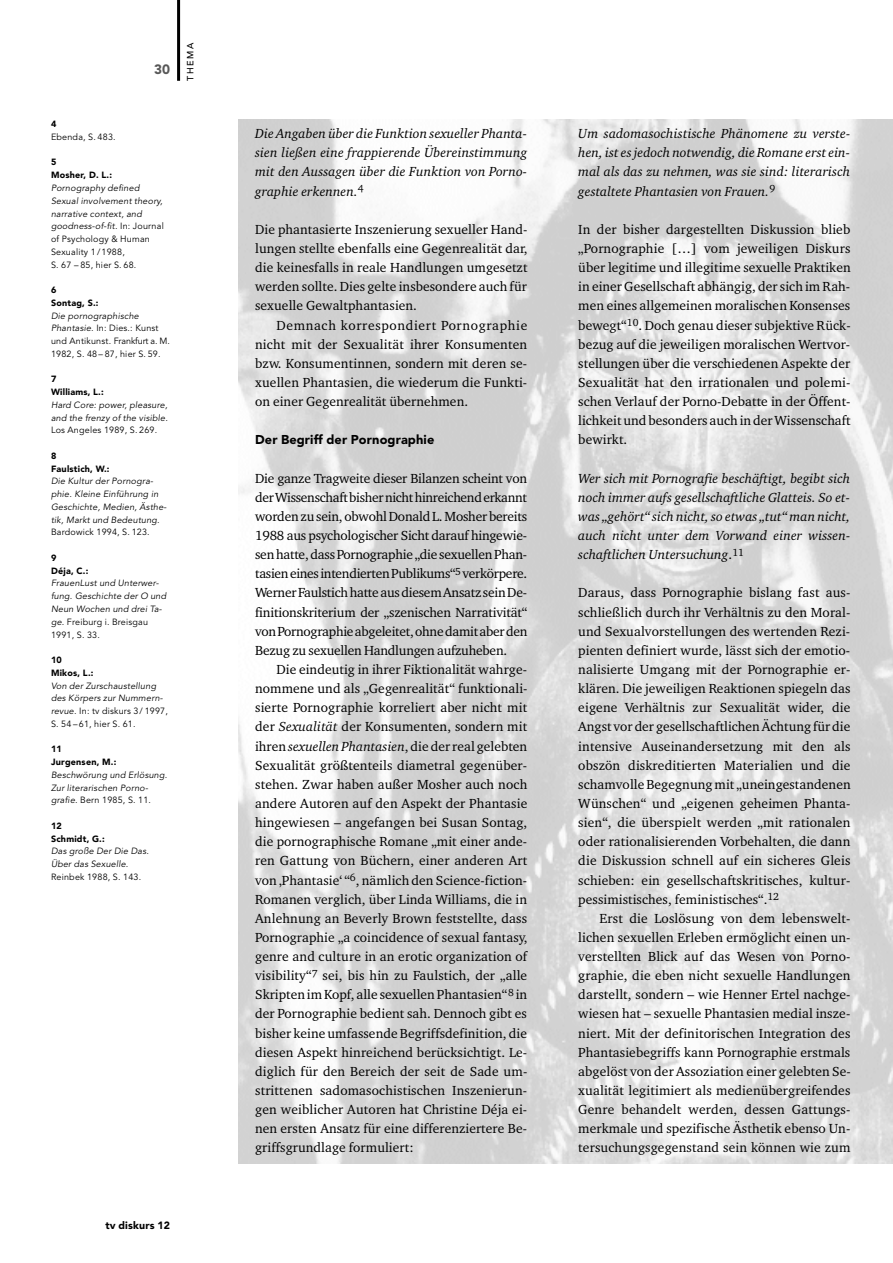
<style>
.page{position:relative;width:893px;height:1263px;background:#fff}
.page>*{position:absolute;margin:0;border:0;box-sizing:border-box;transform-origin:0 0}
.t1{font:13.5px/19.2px "Charter BT";letter-spacing:.005em;color:#000;text-align:justify}
.t2{font:italic 13.5px/19.2px "Charter BT";letter-spacing:.005em;color:#000;text-align:justify}
.t3{font:900 13.5px "Avenir";color:#585858}
.t4{font:900 12.75px "Avenir";letter-spacing:.01em;color:#000}
.t5{font:900 10.5px "Avenir";letter-spacing:.02em;color:#000}
.t6{font:italic 9px/12.8px "Avenir";letter-spacing:.02em;color:#000}
.t7{font:9px/12.8px "Avenir";letter-spacing:.02em;color:#000}
.t8{font:900 9px/12.8px "Avenir";letter-spacing:.025em;color:#000}
.t9{font:500 9px "Avenir";letter-spacing:.165em;color:#000}
.s1{font-style:normal}
.s2{font-style:italic}
</style>
<div class="page">
<img style="left:238px;top:119px;width:655px;height:1044px">
<hr style="left:177px;top:0;width:3px;height:81px;background:#000">
<p class="t3" style="left:154px;top:64px;width:17px">30</p>
<p class="t8" style="left:51px;top:118px;width:7px">4</p>
<p class="t7" style="left:51px;top:131px;width:66px">Ebenda, S. 483.</p>
<p class="t8" style="left:51px;top:157px;width:62px">5<br>Mosher, D. L.:</p>
<p class="t6" style="left:51px;top:182px;width:114px">Pornography defined<br>Sexual involvement theory, narrative context, and goodness-of-fit. <span class="s1">In: Journal of Psychology &amp; Human<br>Sexuality 1/1988,<br>S. 67 – 85, hier S. 68.</span></p>
<p class="t8" style="left:51px;top:284px;width:49px">6<br>Sontag, S.:</p>
<p class="t7" style="left:51px;top:310px;width:120px"><span class="s2">Die pornographische<br>Phantasie.</span> In: Dies.: Kunst und Antikunst. Frankfurt a. M.<br>1982, S. 48– 87, hier S. 59.</p>
<p class="t8" style="left:51px;top:374px;width:54px">7<br>Williams, L.:</p>
<p class="t6" style="left:51px;top:399px;width:118px">Hard Core: power, pleasure, and the frenzy of the visible.</p>
<p class="t7" style="left:51px;top:425px;width:108px">Los Angeles 1989, S. 269.</p>
<p class="t8" style="left:51px;top:450px;width:60px">8<br>Faulstich, W.:</p>
<p class="t6" style="left:51px;top:476px;width:117px">Die Kultur der Pornogra&shy;phie. Kleine Einführung in<br>Geschichte, Medien, Ästhe&shy;tik, Markt und Bedeutung.</p>
<p class="t7" style="left:51px;top:527px;width:100px">Bardowick 1994, S. 123.</p>
<p class="t8" style="left:51px;top:552px;width:39px">9<br>Déja, C.:</p>
<p class="t6" style="left:51px;top:578px;width:117px">FrauenLust und Unterwer&shy;fung. Geschichte der O und<br>Neun Wochen und drei Ta&shy;ge. <span class="s1">Freiburg i. Breisgau<br>1991, S. 33.</span></p>
<p class="t8" style="left:51px;top:654px;width:44px">10<br>Mikos, L.:</p>
<p class="t6" style="left:51px;top:680px;width:118px">Von der Zurschaustellung des Körpers zur Nummern&shy;revue. <span class="s1">In: tv diskurs 3/ 1997,<br>S. 54 –61, hier S. 61.</span></p>
<p class="t8" style="left:51px;top:743px;width:67px">11<br>Jurgensen, M.:</p>
<p class="t6" style="left:51px;top:769px;width:118px">Beschwörung und Erlösung.<br>Zur literarischen Porno&shy;grafie. <span class="s1">Bern 1985, S. 11.</span></p>
<p class="t8" style="left:51px;top:820px;width:55px">12<br>Schmidt, G.:</p>
<p class="t6" style="left:51px;top:846px;width:100px">Das große Der Die Das.<br>Über das Sexuelle.</p>
<p class="t7" style="left:51px;top:871px;width:92px">Reinbek 1988, S. 143.</p>
<p class="t9" style="left:187px;top:81px;width:39px;rotate:-90deg">THEMA</p>
<p class="t5" style="left:105px;top:1221px;width:66px">tv diskurs 12</p>
<p class="t2" style="left:255px;top:125px;width:274px">Die Angaben über die Funktion sexueller Phanta&shy;sien ließen eine frappierende Übereinstimmung mit den Aussagen über die Funktion von Porno&shy;graphie erkennen.<sup>4</sup></p>
<p class="t1" style="left:255px;top:221px;width:274px">Die phantasierte Inszenierung sexueller Hand&shy;lungen stellte ebenfalls eine Gegenrealität dar, die keinesfalls in reale Handlungen umgesetzt werden sollte. Dies gelte insbesondere auch für sexuelle Gewaltphantasien.</p>
<p class="t1" style="left:255px;top:316px;width:274px;text-indent:21px">Demnach korrespondiert Pornographie nicht mit der Sexualität ihrer Konsumenten bzw. Konsumentinnen, sondern mit deren se&shy;xuellen Phantasien, die wiederum die Funkti&shy;on einer Gegenrealität übernehmen.</p>
<p class="t4" style="left:255px;top:435px;width:181px">Der Begriff der Pornographie</p>
<p class="t1" style="left:255px;top:470px;width:274px">Die ganze Tragweite dieser Bilanzen scheint von der Wissenschaft bisher nicht hinreichend erkannt worden zu sein, obwohl Donald L. Mosher bereits 1988 aus psychologischer Sicht darauf hingewie&shy;sen hatte, dass Pornographie „die sexuellen Phan&shy;tasien eines intendierten Publikums“<sup>5</sup> verkörpere.<br>Werner Faulstich hatte aus diesem Ansatz sein De&shy;finitionskriterium der „szenischen Narrativität“ von Pornographie abgeleitet, ohne damit aber den Bezug zu sexuellen Handlungen aufzuheben.</p>
<p class="t1" style="left:255px;top:661px;width:274px;text-indent:21px">Die eindeutig in ihrer Fiktionalität wahrge&shy;nommene und als „Gegenrealität“ funktionali&shy;sierte Pornographie korreliert aber nicht mit der <span class="s2">Sexualität</span> der Konsumenten, sondern mit ihren <span class="s2">sexuellen Phantasien</span>, die der real gelebten Sexualität größtenteils diametral gegenüber&shy;stehen. Zwar haben außer Mosher auch noch andere Autoren auf den Aspekt der Phantasie hingewiesen – angefangen bei Susan Sontag, die pornographische Romane „mit einer ande&shy;ren Gattung von Büchern, einer anderen Art von ‚Phantasie‘ “<sup>6</sup>, nämlich den Science-fiction-Romanen verglich, über Linda Williams, die in Anlehnung an Beverly Brown feststellte, dass Pornographie „a coincidence of sexual fantasy, genre and culture in an erotic organization of visibility“<sup>7</sup> sei, bis hin zu Faulstich, der „alle Skripten im Kopf, alle sexuellen Phantasien“<sup>8</sup> in der Pornographie bedient sah. Dennoch gibt es bisher keine umfassende Begriffsdefinition, die diesen Aspekt hinreichend berücksichtigt. Le&shy;diglich für den Bereich der seit de Sade um&shy;strittenen sadomasochistischen Inszenierun&shy;gen weiblicher Autoren hat Christine Déja ei&shy;nen ersten Ansatz für eine differenziertere Be&shy;griffsgrundlage formuliert:</p>
<p class="t2" style="left:578px;top:125px;width:274px">Um sadomasochistische Phänomene zu verste&shy;hen, ist es jedoch notwendig, die Romane erst ein&shy;mal als das zu nehmen, was sie sind: literarisch gestaltete Phantasien von Frauen.<sup>9</sup></p>
<p class="t1" style="left:578px;top:221px;width:274px">In der bisher dargestellten Diskussion blieb „Pornographie […] vom jeweiligen Diskurs über legitime und illegitime sexuelle Praktiken in einer Gesellschaft abhängig, der sich im Rah&shy;men eines allgemeinen moralischen Konsenses bewegt“<sup>10</sup>. Doch genau dieser subjektive Rück&shy;bezug auf die jeweiligen moralischen Wertvor&shy;stellungen über die verschiedenen Aspekte der Sexualität hat den irrationalen und polemi&shy;schen Verlauf der Porno-Debatte in der Öffent&shy;lichkeit und besonders auch in der Wissenschaft bewirkt.</p>
<p class="t2" style="left:578px;top:470px;width:274px">Wer sich mit Pornografie beschäftigt, begibt sich noch immer aufs gesellschaftliche Glatteis. So et&shy;was „gehört“ sich nicht, so etwas „tut“ man nicht, auch nicht unter dem Vorwand einer wissen&shy;schaftlichen Untersuchung<span class="s1">.</span><sup>11</sup></p>
<p class="t1" style="left:578px;top:584px;width:274px">Daraus, dass Pornographie bislang fast aus&shy;schließlich durch ihr Verhältnis zu den Moral&shy;und Sexualvorstellungen des wertenden Rezi&shy;pienten definiert wurde, lässt sich der emotio&shy;nalisierte Umgang mit der Pornographie er&shy;klären. Die jeweiligen Reaktionen spiegeln das eigene Verhältnis zur Sexualität wider, die Angst vor der gesellschaftlichen Ächtung für die intensive Auseinandersetzung mit den als obszön diskreditierten Materialien und die schamvolle Begegnung mit „uneingestandenen Wünschen“ und „eigenen geheimen Phanta&shy;sien“, die überspielt werden „mit rationalen oder rationalisierenden Vorbehalten, die dann die Diskussion schnell auf ein sicheres Gleis schieben: ein gesellschaftskritisches, kultur&shy;pessimistisches, feministisches“.<sup>12</sup></p>
<p class="t1" style="left:578px;top:910px;width:274px;text-indent:21px">Erst die Loslösung von dem lebenswelt&shy;lichen sexuellen Erleben ermöglicht einen un&shy;verstellten Blick auf das Wesen von Porno&shy;graphie, die eben nicht sexuelle Handlungen darstellt, sondern – wie Henner Ertel nachge&shy;wiesen hat – sexuelle Phantasien medial insze&shy;niert. Mit der definitorischen Integration des Phantasiebegriffs kann Pornographie erstmals abgelöst von der Assoziation einer gelebten Se&shy;xualität legitimiert als medienübergreifendes Genre behandelt werden, dessen Gattungs&shy;merkmale und spezifische Ästhetik ebenso Un&shy;tersuchungsgegenstand sein können wie zum</p>
</div>
